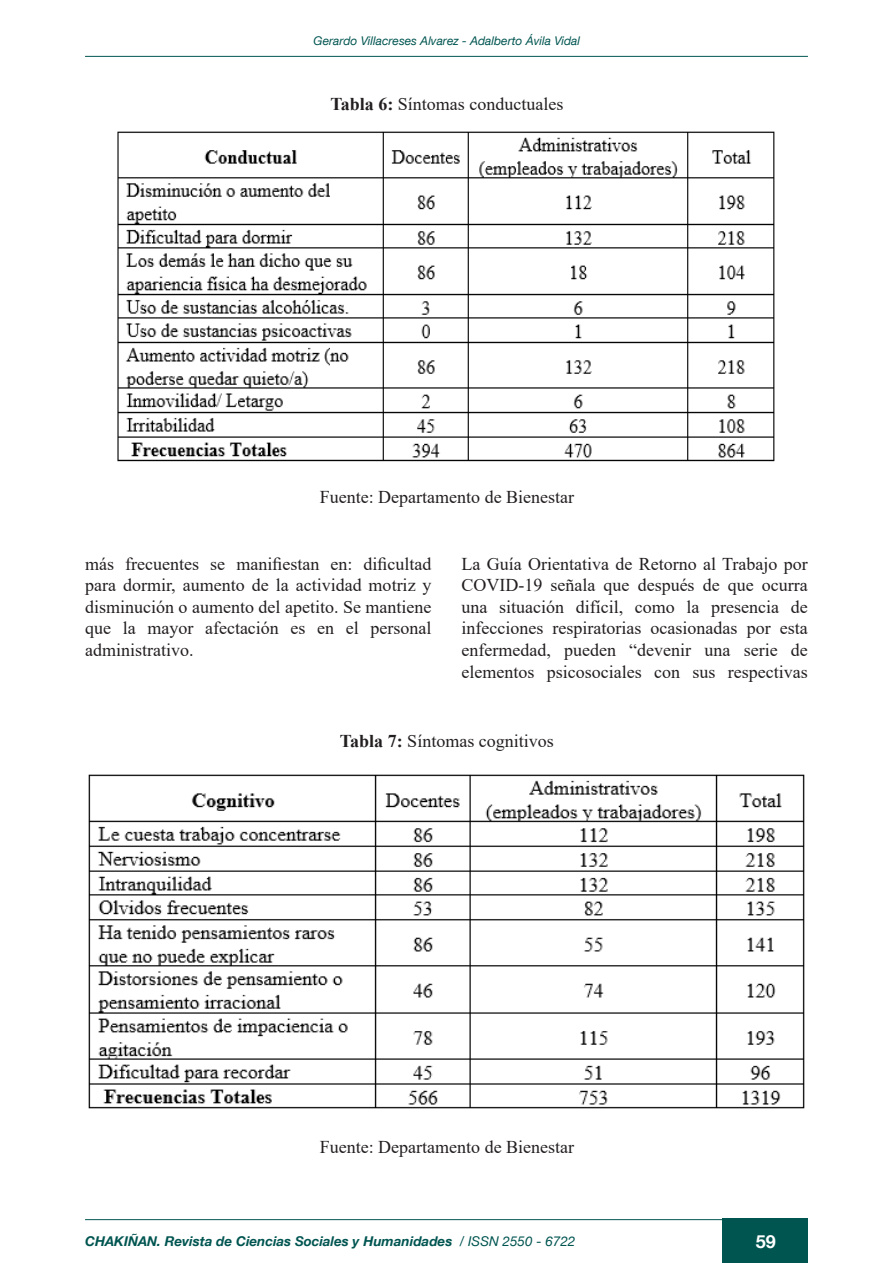
<style>
.page{position:relative;width:893px;height:1263px;background:#fff}
.page>*{position:absolute;margin:0;border:0;box-sizing:border-box;transform-origin:0 0}
.No_Spacing{font:18px/21.6px "Times New Roman";color:#231f20;text-align:justify}
.Normal__Web{font:18px/21.6px "Times New Roman";color:#231f20;text-align:justify}
.t1{font:700 18px "Helvetica Neue LT Com";color:#fff}
.t2{font:italic 700 13.5px "Helvetica Neue LT Com";color:#005551}
.t3{font:italic 12px "Helvetica Neue LT Com";color:#005551}
.s1{font-weight:700}
.s2{font-weight:400}
</style>
<div class="page">
<hr style="left:85px;top:56px;width:723px;height:1px;background:#005551">
<div style="left:723px;top:1219px;width:85px;height:44px;background:#005551"></div>
<hr style="left:85px;top:1219px;width:723px;height:1px;background:#005551">
<img style="left:117px;top:131px;width:658px;height:331px">
<img style="left:88px;top:774px;width:717px;height:335px">
<p class="t3" style="left:314px;top:33px;width:268px">Gerardo Villacreses Alvarez - Adalberto Ávila Vidal</p>
<p class="No_Spacing" style="left:330px;top:93px;width:234px"><span class="s1">Tabla 6:</span> Síntomas conductuales</p>
<p class="No_Spacing" style="left:320px;top:485px;width:256px">Fuente: Departamento de Bienestar</p>
<p class="Normal__Web" style="left:85px;top:552px;width:348px">más frecuentes se manifiestan en: dificultad para dormir, aumento de la actividad motriz y disminución o aumento del apetito. Se mantiene que la mayor afectación es en el personal administrativo.</p>
<p class="No_Spacing" style="left:461px;top:552px;width:348px">La Guía Orientativa de Retorno al Trabajo por COVID-19 señala que después de que ocurra una situación difícil, como la presencia de infecciones respiratorias ocasionadas por esta enfermedad, pueden “devenir una serie de elementos psicosociales con sus respectivas</p>
<p class="No_Spacing" style="left:340px;top:730px;width:215px"><span class="s1">Tabla 7:</span> Síntomas cognitivos</p>
<p class="No_Spacing" style="left:320px;top:1136px;width:256px">Fuente: Departamento de Bienestar</p>
<p class="t2" style="left:85px;top:1232px;width:492px">CHAKIÑAN. Revista de Ciencias Sociales y Humanidades <span class="s2">/ ISSN 2550 - 6722</span></p>
<p class="t1" style="left:756px;top:1230px;width:22px">59</p>
</div>
